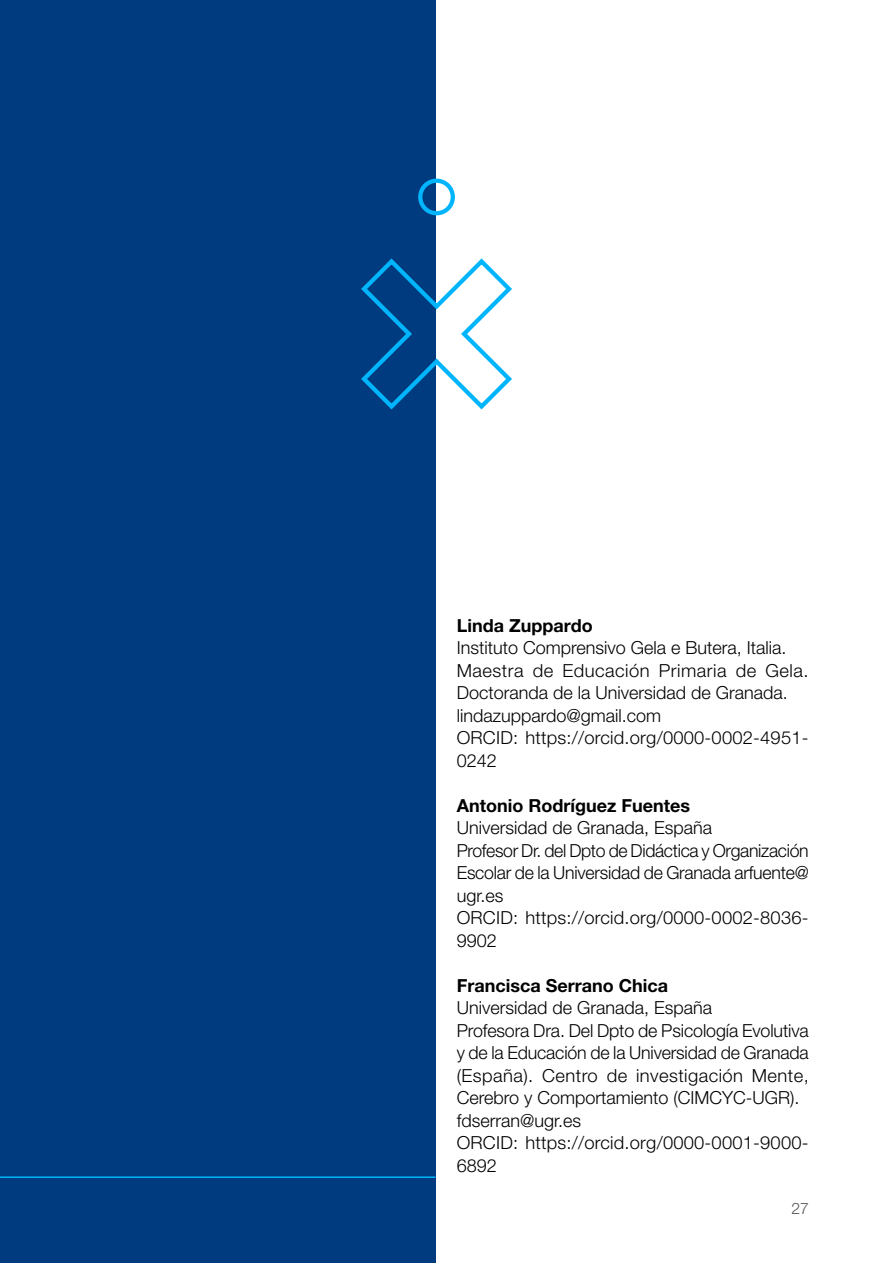
<style>
.page{position:relative;width:893px;height:1263px;background:#fff}
.page>*{position:absolute;margin:0;border:0;box-sizing:border-box;transform-origin:0 0}
.t1{font:300 18px/22.5px "Helvetica Neue LT Pro";color:#000}
.t2{font:700 18px "Helvetica Neue LT Pro";color:#000}
.t3{font:300 15.75px "Helvetica Neue LT Pro";color:#565555}
</style>
<div class="page">
<div style="left:0;top:0;width:435px;height:1263px;background:#003b80"></div>
<svg style="left:361px;top:255px;width:151px;height:157px"></svg>
<div style="left:418px;top:179px;width:37px;height:36px;border:4px solid #00b5fc;border-radius:50%"></div>
<p class="t2" style="left:457px;top:614px;width:137px">Linda Zuppardo</p>
<p class="t1" style="left:457px;top:636px;width:353px">Instituto Comprensivo Gela e Butera, Italia.<br>Maestra de Educación Primaria de Gela.<br>Doctoranda de la Universidad de Granada. lindazuppardo@gmail.com<br>ORCID: https://orcid.org/0000-0002-4951- 0242</p>
<p class="t2" style="left:457px;top:794px;width:235px">Antonio Rodríguez Fuentes</p>
<p class="t1" style="left:457px;top:816px;width:354px">Universidad de Granada, España<br>Profesor Dr. del Dpto de Didáctica y Organización<br>Escolar de la Universidad de Granada arfuente@ ugr.es<br>ORCID: https://orcid.org/0000-0002-8036-<br>9902</p>
<p class="t2" style="left:457px;top:974px;width:213px">Francisca Serrano Chica</p>
<p class="t1" style="left:457px;top:996px;width:354px">Universidad de Granada, España<br>Profesora Dra. Del Dpto de Psicología Evolutiva y de la Educación de la Universidad de Granada (España). Centro de investigación Mente, Cerebro y Comportamiento (CIMCYC-UGR). fdserran@ugr.es<br>ORCID: https://orcid.org/0000-0001-9000- 6892</p>
<p class="t3" style="left:791px;top:1199px;width:19px">27</p>
</div>
